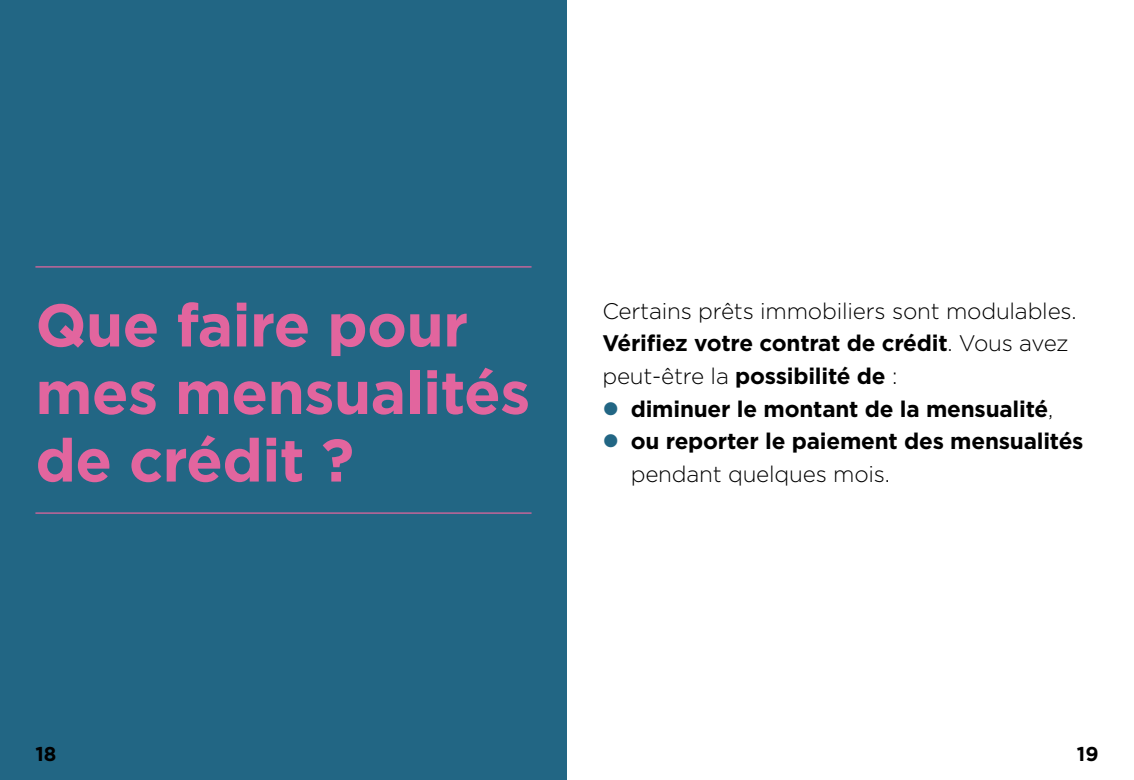
<style>
.page{position:relative;width:1134px;height:780px;background:#fff}
.page>*{position:absolute;margin:0;border:0;box-sizing:border-box;transform-origin:0 0}
.H1_-_chapitres{font:700 60px/67.5px "Gotham";letter-spacing:-.01em;color:#e2659e}
.Texte_puce{font:300 22.5px/32.5px "Gotham";letter-spacing:-.01em;color:#000}
.t1{font:700 22.5px/32.5px "Gotham";letter-spacing:-.01em;color:#000}
.t2{font:700 20px "Gotham";color:#000}
.s1{font-weight:700}
.s2{font-weight:300}
</style>
<div class="page">
<div style="left:0;top:0;width:567px;height:780px;background:#226684"></div>
<hr style="left:35px;top:512px;width:496px;height:1px;background:#e2659e">
<hr style="left:35px;top:266px;width:496px;height:1px;background:#e2659e">
<h1 class="H1_-_chapitres" style="left:35px;top:291px;width:496px">Que faire pour mes mensualités de crédit ?</h1>
<p class="Texte_puce" style="left:602px;top:294px;width:476px">Certains prêts immobiliers sont modulables.<br><span class="s1">Vérifiez votre contrat de crédit</span>. Vous avez peut-être la <span class="s1">possibilité de</span> :</p>
<p class="t1" style="left:631px;top:392px;width:424px">diminuer le montant de la mensualité<span class="s2">,</span></p>
<p class="t1" style="left:631px;top:424px;width:454px">ou reporter le paiement des mensualités <span class="s2">pendant quelques mois.</span></p>
<p class="t2" style="left:35px;top:740px;width:22px">18</p>
<p class="t2" style="left:1077px;top:740px;width:23px">19</p>
</div>
